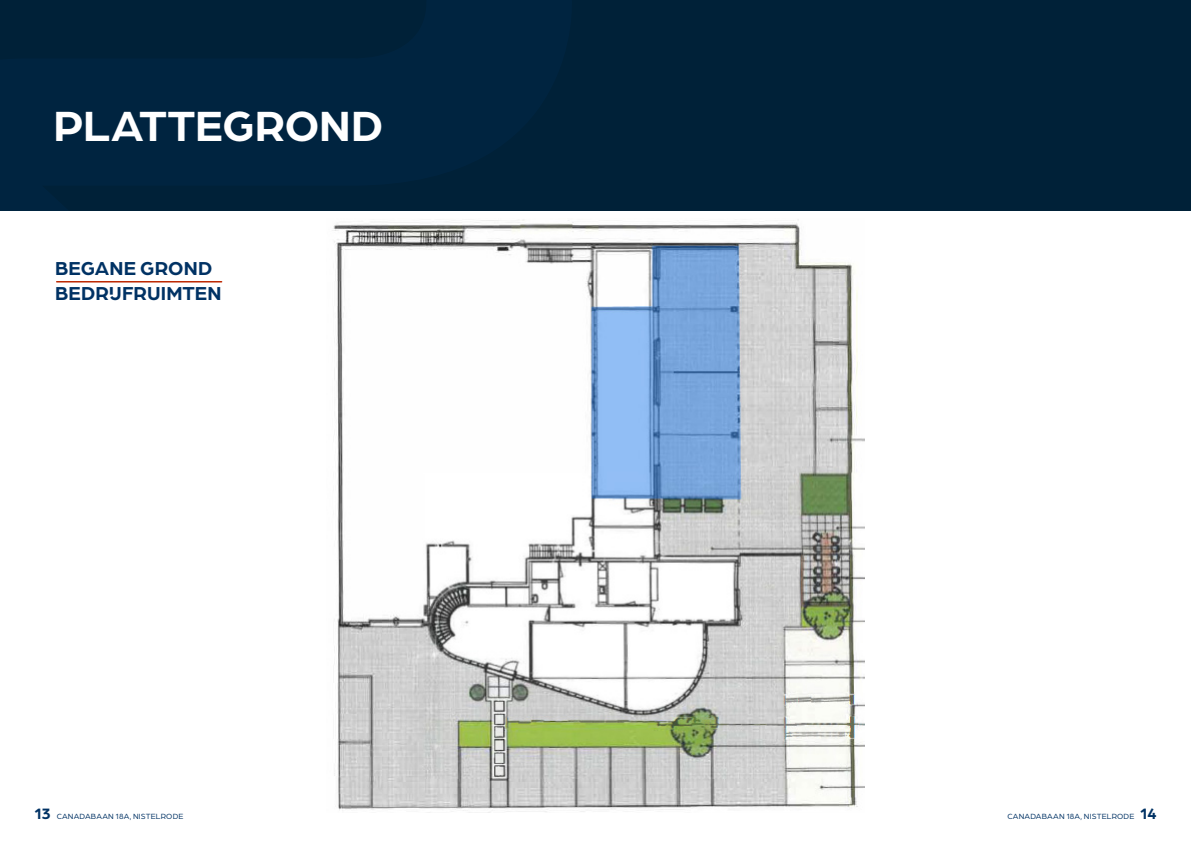
<style>
.page{position:relative;width:1191px;height:842px;background:#fff}
.page>*{position:absolute;margin:0;border:0;box-sizing:border-box;transform-origin:0 0}
.Koppen_groot_wit{font:700 45px "Arboria";color:#fff}
.t1{font:700 20px "Arboria";letter-spacing:.005em;color:#003264}
.t2{font:8px "Arboria";letter-spacing:.02em;color:#003264}
.s1{font-weight:700;font-size:16px}
</style>
<div class="page">
<div style="left:0;top:0;width:595px;height:210px;background:#002440"></div>
<div style="left:595px;top:0;width:596px;height:210px;background:#002138"></div>
<hr style="left:57px;top:281px;width:165px;height:1px;background:#bc2701">
<img style="left:332px;top:219px;width:532px;height:594px">
<p class="Koppen_groot_wit" style="left:53px;top:95px;width:331px">PLATTEGROND</p>
<p class="t1" style="left:55px;top:255px;width:159px">BEGANE GROND</p>
<p class="t1" style="left:55px;top:280px;width:168px">BEDRIJFRUIMTEN</p>
<p class="t2" style="left:34px;top:811px;width:151px"><span class="s1">13</span> CANADABAAN 18A, NISTELRODE</p>
<p class="t2" style="left:1007px;top:811px;width:151px">CANADABAAN 18A, NISTELRODE <span class="s1">14</span></p>
</div>
